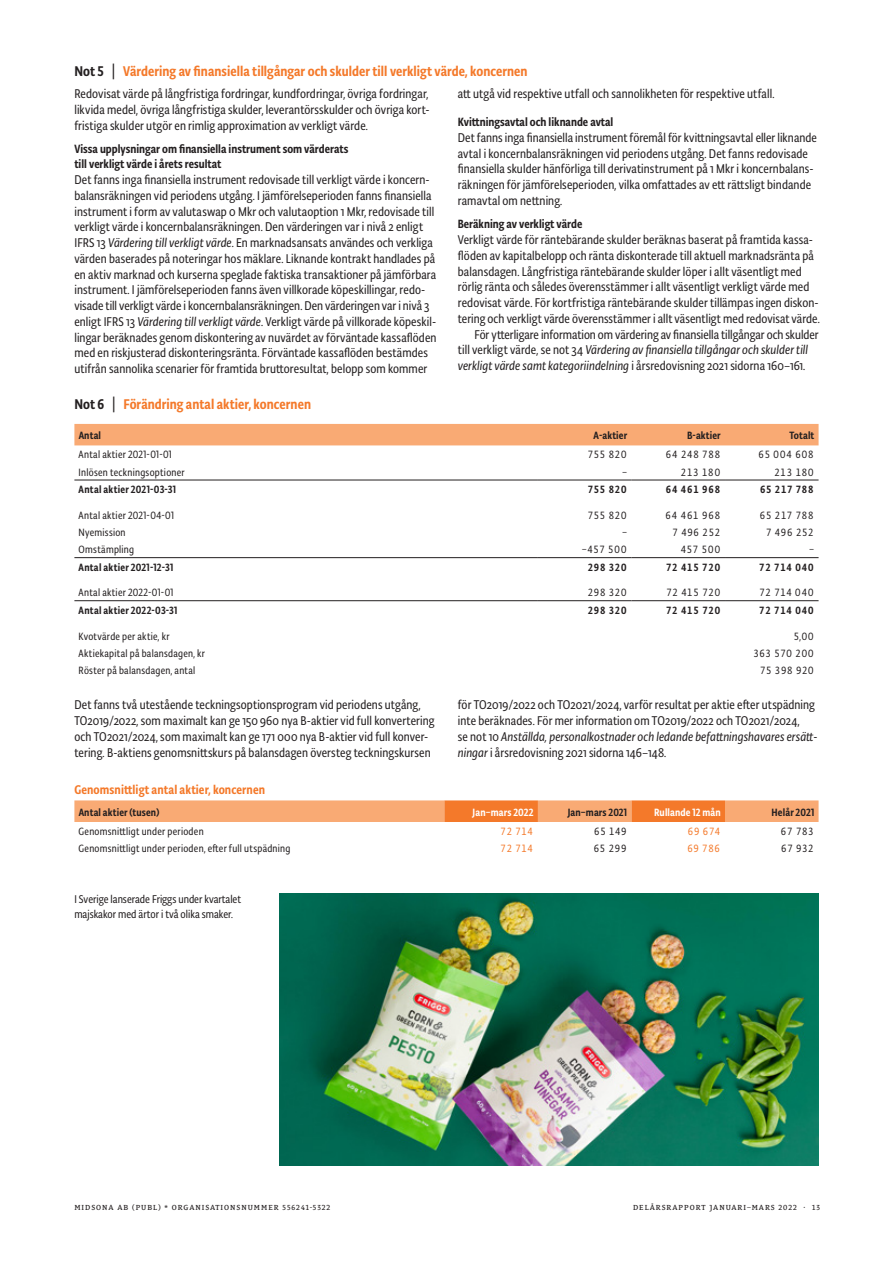
<style>
.page{position:relative;width:893px;height:1263px;background:#fff}
.page>*{position:absolute;margin:0;border:0;box-sizing:border-box;transform-origin:0 0}
.t1{font:500 15px "Tynine Sans Cond";letter-spacing:.005em;color:#f4792a}
.t2{font:13.5px/15.8px "Tynine Sans Cond";letter-spacing:.01em;color:#231f20}
.t3{font:italic 13.5px "Tynine Sans Cond";letter-spacing:.01em;color:#231f20}
.t4{font:500 13.5px "Tynine Sans Cond";letter-spacing:.01em;color:#f4792a}
.t5{font:500 12.75px/15px "Tynine Sans Cond";color:#231f20}
.t6{font:12px/15px "Tynine Sans Cond";color:#231f20}
.t7{font:11.25px "Tynine Sans Cond";letter-spacing:.025em;color:#231f20}
.t8{font:500 11.25px "Tynine Sans Cond";letter-spacing:.01em;color:#231f20}
.t9{font:500 11.25px "Tynine Sans Cond";letter-spacing:.01em;color:#fff}
.t10{font:11.25px "Tynine Sans Cond";color:#f4792a}
.t11{font:7.5px "Le Monde Courrier Pro";letter-spacing:.125em;color:#231f20}
.s1{color:#231f20}
.s2{font-family:"Le Monde Courrier Pro";font-weight:400;font-size:15.75px;color:#231f20}
.s3{font-style:italic}
.s4{font-style:normal}
</style>
<div class="page">
<div style="left:74px;top:424px;width:745px;height:21px;background:#f9aa74"></div>
<hr style="left:74px;top:480px;width:464px;height:1px;background:#231f20">
<hr style="left:538px;top:480px;width:93px;height:1px;background:#231f20">
<hr style="left:631px;top:480px;width:94px;height:1px;background:#231f20">
<hr style="left:725px;top:480px;width:94px;height:1px;background:#231f20">
<hr style="left:74px;top:557px;width:464px;height:1px;background:#231f20">
<hr style="left:538px;top:557px;width:93px;height:1px;background:#231f20">
<hr style="left:631px;top:557px;width:94px;height:1px;background:#231f20">
<hr style="left:725px;top:557px;width:94px;height:1px;background:#231f20">
<hr style="left:74px;top:600px;width:464px;height:1px;background:#231f20">
<hr style="left:538px;top:600px;width:93px;height:1px;background:#231f20">
<hr style="left:631px;top:600px;width:94px;height:1px;background:#231f20">
<hr style="left:725px;top:600px;width:94px;height:1px;background:#231f20">
<svg style="left:74px;top:800px;width:745px;height:22px;background:#f79f64"></svg>
<img style="left:280px;top:894px;width:539px;height:272px">
<p class="t1" style="left:74px;top:62px;width:455px"><span class="s1">Not 5</span> <span class="s2">|</span> Värdering av finansiella tillgångar och skulder till verkligt värde, koncernen</p>
<p class="t2" style="left:74px;top:86px;width:357px;text-align:justify">Redovisat värde på långfristiga fordringar, kundfordringar, övriga fordringar, likvida medel, övriga långfristiga skulder, leverantörsskulder och övriga kort&shy;fristiga skulder utgör en rimlig approximation av verkligt värde.</p>
<p class="t5" style="left:74px;top:142px;width:275px">Vissa upplysningar om finansiella instrument som värderats till verkligt värde i årets resultat</p>
<p class="t2" style="left:74px;top:172px;width:364px">Det fanns inga finansiella instrument redovisade till verkligt värde i koncern&shy;balansräkningen vid periodens utgång. I jämförelseperioden fanns finansiella instrument i form av valutaswap 0 Mkr och valutaoption 1 Mkr, redovisade till verkligt värde i koncernbalansräkningen. Den värderingen var i nivå 2 enligt IFRS 13 <span class="s3">Värdering till verkligt värde</span>. En marknadsansats användes och verkliga värden baserades på noteringar hos mäklare. Liknande kontrakt handlades på en aktiv marknad och kurserna speglade faktiska transaktioner på jämförbara instrument. I jämförelseperioden fanns även villkorade köpeskillingar, redo&shy;visade till verkligt värde i koncernbalansräkningen. Den värderingen var i nivå 3 enligt IFRS 13 <span class="s3">Värdering till verkligt värde</span>. Verkligt värde på villkorade köpeskil&shy;lingar beräknades genom diskontering av nuvärdet av förväntade kassaflöden med en riskjusterad diskonteringsränta. Förväntade kassaflöden bestämdes utifrån sannolika scenarier för framtida bruttoresultat, belopp som kommer</p>
<p class="t2" style="left:458px;top:86px;width:318px">att utgå vid respektive utfall och sannolikheten för respektive utfall.</p>
<p class="t5" style="left:458px;top:114px;width:157px">Kvittningsavtal och liknande avtal</p>
<p class="t2" style="left:458px;top:129px;width:361px">Det fanns inga finansiella instrument föremål för kvittningsavtal eller liknande avtal i koncernbalansräkningen vid periodens utgång. Det fanns redovisade finansiella skulder hänförliga till derivatinstrument på 1 Mkr i koncernbalans&shy;räkningen för jämförelseperioden, vilka omfattades av ett rättsligt bindande ramavtal om nettning.</p>
<p class="t5" style="left:458px;top:217px;width:126px">Beräkning av verkligt värde</p>
<p class="t2" style="left:458px;top:232px;width:357px">Verkligt värde för räntebärande skulder beräknas baserat på framtida kassa-</p>
<p class="t2" style="left:458px;top:247px;width:358px">flöden av kapitalbelopp och ränta diskonterade till aktuell marknadsränta på</p>
<p class="t2" style="left:458px;top:263px;width:345px">balansdagen. Långfristiga räntebärande skulder löper i allt väsentligt med</p>
<p class="t2" style="left:458px;top:279px;width:353px">rörlig ränta och således överensstämmer i allt väsentligt verkligt värde med</p>
<p class="t2" style="left:458px;top:295px;width:362px">redovisat värde. För kortfristiga räntebärande skulder tillämpas ingen diskon-</p>
<p class="t2" style="left:458px;top:310px;width:363px">tering och verkligt värde överensstämmer i allt väsentligt med redovisat värde.</p>
<p class="t2" style="left:474px;top:326px;width:346px">För ytterligare information om värdering av finansiella tillgångar och skulder</p>
<p class="t3" style="left:458px;top:342px;width:352px"><span class="s4">till verkligt värde, se not 34</span> Värdering av finansiella tillgångar och skulder till</p>
<p class="t3" style="left:458px;top:358px;width:349px">verkligt värde samt kategoriindelning <span class="s4">i årsredovisning 2021 sidorna 160–161.</span></p>
<p class="t1" style="left:74px;top:395px;width:238px"><span class="s1">Not 6</span> <span class="s2">|</span> Förändring antal aktier, koncernen</p>
<p class="t8" style="left:79px;top:429px;width:24px">Antal</p>
<p class="t8" style="left:594px;top:429px;width:35px">A-aktier</p>
<p class="t8" style="left:687px;top:429px;width:35px">B-aktier</p>
<p class="t8" style="left:789px;top:429px;width:26px">Totalt</p>
<p class="t7" style="left:79px;top:448px;width:95px">Antal aktier 2021-01-01</p>
<p class="t7" style="left:587px;top:448px;width:41px">755 820</p>
<p class="t7" style="left:665px;top:448px;width:57px">64 248 788</p>
<p class="t7" style="left:758px;top:448px;width:58px">65 004 608</p>
<p class="t7" style="left:79px;top:465px;width:108px">Inlösen teckningsoptioner</p>
<p class="t7" style="left:622px;top:465px;width:7px">–</p>
<p class="t7" style="left:680px;top:465px;width:42px">213 180</p>
<p class="t7" style="left:774px;top:465px;width:42px">213 180</p>
<p class="t8" style="left:79px;top:483px;width:99px">Antal aktier 2021-03-31</p>
<p class="t8" style="left:587px;top:483px;width:41px">755 820</p>
<p class="t8" style="left:665px;top:483px;width:57px">64 461 968</p>
<p class="t8" style="left:759px;top:483px;width:56px">65 217 788</p>
<p class="t7" style="left:79px;top:508px;width:97px">Antal aktier 2021-04-01</p>
<p class="t7" style="left:587px;top:508px;width:41px">755 820</p>
<p class="t7" style="left:665px;top:508px;width:57px">64 461 968</p>
<p class="t7" style="left:759px;top:508px;width:57px">65 217 788</p>
<p class="t7" style="left:79px;top:526px;width:48px">Nyemission</p>
<p class="t7" style="left:622px;top:526px;width:7px">–</p>
<p class="t7" style="left:672px;top:526px;width:50px">7 496 252</p>
<p class="t7" style="left:765px;top:526px;width:50px">7 496 252</p>
<p class="t7" style="left:79px;top:543px;width:57px">Omstämpling</p>
<p class="t7" style="left:582px;top:543px;width:47px">–457 500</p>
<p class="t7" style="left:680px;top:543px;width:42px">457 500</p>
<p class="t7" style="left:809px;top:543px;width:7px">–</p>
<p class="t8" style="left:79px;top:560px;width:96px">Antal aktier 2021-12-31</p>
<p class="t8" style="left:587px;top:560px;width:42px">298 320</p>
<p class="t8" style="left:665px;top:560px;width:57px">72 415 720</p>
<p class="t8" style="left:759px;top:560px;width:57px">72 714 040</p>
<p class="t7" style="left:79px;top:586px;width:96px">Antal aktier 2022-01-01</p>
<p class="t7" style="left:587px;top:586px;width:42px">298 320</p>
<p class="t7" style="left:666px;top:586px;width:57px">72 415 720</p>
<p class="t7" style="left:759px;top:586px;width:57px">72 714 040</p>
<p class="t8" style="left:79px;top:603px;width:100px">Antal aktier 2022-03-31</p>
<p class="t8" style="left:587px;top:603px;width:42px">298 320</p>
<p class="t8" style="left:665px;top:603px;width:57px">72 415 720</p>
<p class="t8" style="left:759px;top:603px;width:57px">72 714 040</p>
<p class="t7" style="left:79px;top:629px;width:92px">Kvotvärde per aktie, kr</p>
<p class="t7" style="left:793px;top:629px;width:23px">5,00</p>
<p class="t7" style="left:79px;top:646px;width:128px">Aktiekapital på balansdagen, kr</p>
<p class="t7" style="left:753px;top:646px;width:63px">363 570 200</p>
<p class="t7" style="left:79px;top:664px;width:118px">Röster på balansdagen, antal</p>
<p class="t7" style="left:759px;top:664px;width:56px">75 398 920</p>
<p class="t2" style="left:74px;top:697px;width:362px">Det fanns två utestående teckningsoptionsprogram vid periodens utgång, TO2019/2022, som maximalt kan ge 150 960 nya B-aktier vid full konvertering och TO2021/2024, som maximalt kan ge 171 000 nya B-aktier vid full konver&shy;tering. B-aktiens genomsnittskurs på balansdagen översteg teckningskursen</p>
<p class="t2" style="left:458px;top:697px;width:361px">för TO2019/2022 och TO2021/2024, varför resultat per aktie efter utspädning inte beräknades. För mer information om TO2019/2022 och TO2021/2024,<br>se not 10 <span class="s3">Anställda, personalkostnader och ledande befattningshavares ersätt&shy;ningar</span> i årsredovisning 2021 sidorna 146–148.</p>
<p class="t4" style="left:74px;top:781px;width:192px">Genomsnittligt antal aktier, koncernen</p>
<p class="t8" style="left:79px;top:805px;width:82px">Antal aktier (tusen)</p>
<p class="t9" style="left:473px;top:805px;width:63px">Jan–mars 2022</p>
<p class="t8" style="left:568px;top:805px;width:61px">Jan–mars 2021</p>
<p class="t9" style="left:654px;top:805px;width:68px">Rullande 12 mån</p>
<p class="t8" style="left:772px;top:805px;width:44px">Helår 2021</p>
<p class="t7" style="left:79px;top:825px;width:126px">Genomsnittligt under perioden</p>
<p class="t10" style="left:500px;top:825px;width:35px">72 714</p>
<p class="t7" style="left:594px;top:825px;width:35px">65 149</p>
<p class="t10" style="left:687px;top:825px;width:35px">69 674</p>
<p class="t7" style="left:780px;top:825px;width:35px">67 783</p>
<p class="t7" style="left:79px;top:842px;width:213px">Genomsnittligt under perioden, efter full utspädning</p>
<p class="t10" style="left:500px;top:842px;width:35px">72 714</p>
<p class="t7" style="left:593px;top:842px;width:36px">65 299</p>
<p class="t10" style="left:687px;top:842px;width:36px">69 786</p>
<p class="t7" style="left:781px;top:842px;width:35px">67 932</p>
<p class="t6" style="left:74px;top:891px;width:168px">I Sverige lanserade Friggs under kvartalet majskakor med ärtor i två olika smaker.</p>
<p class="t11" style="left:74px;top:1201px;width:257px">MIDSONA AB (PUBL) * ORGANISATIONSNUMMER 556241-5322</p>
<p class="t11" style="left:633px;top:1201px;width:188px">DELÅRSRAPPORT JANUARI–MARS 2022 · 13</p>
</div>
